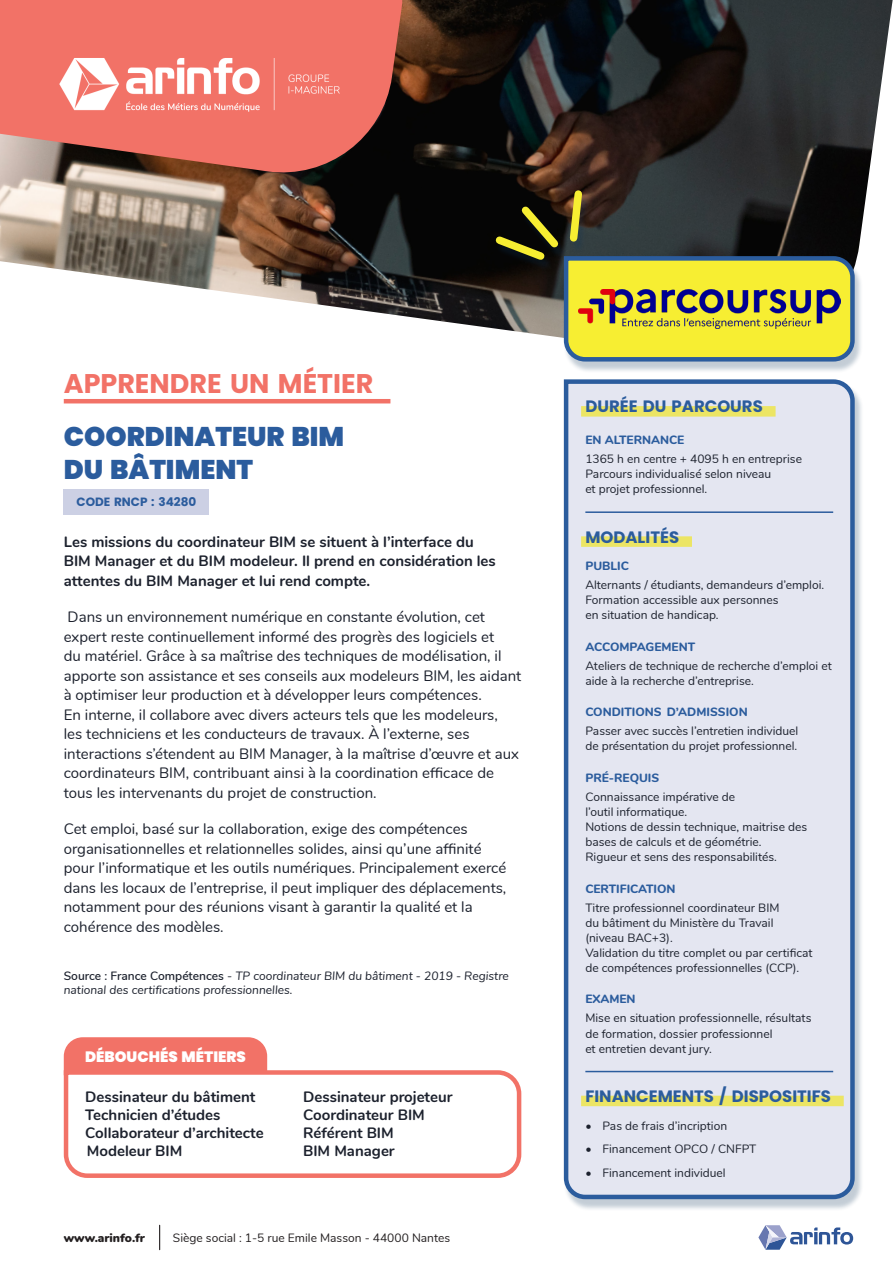
<style>
.page{position:relative;width:893px;height:1263px;background:#fff}
.page>*{position:absolute;margin:0;border:0;box-sizing:border-box;transform-origin:0 0}
.t1{font:900 27px/32.4px "Poppins";color:#2b5c9d}
.t2{font:700 27px "Poppins";color:#f27267}
.t3{font:700 16.5px "Poppins";color:#2b5c9d}
.Corps_de_texte{font:15px/19.5px "Nunito";color:#1c212d}
.Chapô{font:700 15px/19.5px "Nunito";color:#1c212d}
.Métiers{font:700 15px/18px "Nunito";color:#1c212d}
.t4{font:900 15px "Poppins";color:#fff}
.CDT{font:12px/15px "Nunito";color:#1c212d}
.Source_référence{font:italic 12px/14.4px "Nunito";color:#1c212d}
.CDT-2{font:800 12px "Nunito";color:#2b5c9d}
.Siège_social{font:12px "Nunito";color:#231f20}
.Code_RNCP{font:700 12px "Poppins";color:#2b5c9d}
.site_web{font:900 12px "Nunito";color:#231f20}
.s1{font-weight:600;font-style:normal}
</style>
<div class="page">
<img style="left:0;top:0;width:893px;height:328px">
<svg style="left:758px;top:1225px;width:95px;height:25px"></svg>
<hr style="left:64px;top:399px;width:326px;height:4px;background:#f27267">
<div style="left:64px;top:489px;width:145px;height:25px;background:#ccd0e4"></div>
<div style="left:563px;top:382px;width:301px;height:829px;background:#0d3459;opacity:.25"></div>
<div style="left:563px;top:379px;width:294px;height:822px;background:#e4e6f1"></div>
<div style="left:64px;top:1037px;width:203px;height:31px;background:#f27267"></div>
<svg style="left:63px;top:1068px;width:459px;height:110px"></svg>
<svg style="left:159px;top:1225px;width:1px;height:25px"></svg>
<svg style="left:0;top:0;width:410px;height:180px;background:#c9665b"></svg>
<img style="left:33px;top:54px;width:334px;height:62px">
<div style="left:563px;top:259px;width:301px;height:114px;background:#0d3459;opacity:.25"></div>
<svg style="left:490px;top:186px;width:367px;height:178px;background:#77783e"></svg>
<img style="left:579px;top:289px;width:261px;height:39px">
<h1 class="t2" style="left:64px;top:367px;width:311px">APPRENDRE UN MÉTIER</h1>
<h2 class="t1" style="left:64px;top:421px;width:282px">COORDINATEUR BIM<br>DU BÂTIMENT</h2>
<p class="Code_RNCP" style="left:77px;top:495px;width:121px">CODE RNCP : 34280</p>
<p class="Chapô" style="left:64px;top:531px;width:434px">Les missions du coordinateur BIM se situent à l’interface du<br>BIM Manager et du BIM modeleur. Il prend en considération les attentes du BIM Manager et lui rend compte.</p>
<p class="Corps_de_texte" style="left:64px;top:606px;width:459px">Dans un environnement numérique en constante évolution, cet expert reste continuellement informé des progrès des logiciels et<br>du matériel. Grâce à sa maîtrise des techniques de modélisation, il apporte son assistance et ses conseils aux modeleurs BIM, les aidant à optimiser leur production et à développer leurs compétences.<br>En interne, il collabore avec divers acteurs tels que les modeleurs,<br>les techniciens et les conducteurs de travaux. À l’externe, ses interactions s’étendent au BIM Manager, à la maîtrise d’œuvre et aux coordinateurs BIM, contribuant ainsi à la coordination efficace de tous les intervenants du projet de construction.</p>
<p class="Corps_de_texte" style="left:64px;top:818px;width:444px">Cet emploi, basé sur la collaboration, exige des compétences organisationnelles et relationnelles solides, ainsi qu’une affinité pour l’informatique et les outils numériques. Principalement exercé dans les locaux de l’entreprise, il peut impliquer des déplacements, notamment pour des réunions visant à garantir la qualité et la cohérence des modèles.</p>
<p class="Source_référence" style="left:64px;top:968px;width:447px"><span class="s1">Source : France Compétences</span> - TP coordinateur BIM du bâtiment - 2019 - Registre national des certifications professionnelles.</p>
<h1 class="t4" style="left:85px;top:1047px;width:162px">DÉBOUCHÉS MÉTIERS</h1>
<p class="Métiers" style="left:85px;top:1087px;width:172px">Dessinateur du bâtiment</p>
<p class="Métiers" style="left:85px;top:1105px;width:180px">Technicien d’études<br>Collaborateur d’architecte<br>Modeleur BIM</p>
<p class="Métiers" style="left:303px;top:1087px;width:151px">Dessinateur projeteur</p>
<p class="Métiers" style="left:303px;top:1105px;width:123px">Coordinateur BIM<br>Référent BIM<br>BIM Manager</p>
<p class="site_web" style="left:64px;top:1229px;width:83px">www.arinfo.fr</p>
<p class="Siège_social" style="left:173px;top:1229px;width:279px">Siège social : 1-5 rue Emile Masson - 44000 Nantes</p>
<h1 class="t3" style="left:585px;top:397px;width:179px">DURÉE DU PARCOURS</h1>
<p class="CDT-2" style="left:585px;top:431px;width:101px">EN ALTERNANCE</p>
<p class="CDT" style="left:585px;top:451px;width:218px">1365 h en centre + 4095 h en entreprise<br>Parcours individualisé selon niveau<br>et projet professionnel.</p>
<h1 class="t3" style="left:585px;top:527px;width:95px">MODALITÉS</h1>
<h2 class="CDT-2" style="left:585px;top:557px;width:45px">PUBLIC</h2>
<p class="CDT" style="left:585px;top:577px;width:240px">Alternants / étudiants, demandeurs d’emploi.<br>Formation accessible aux personnes<br>en situation de handicap.</p>
<h2 class="CDT-2" style="left:585px;top:637px;width:111px">ACCOMPAGEMENT</h2>
<p class="CDT" style="left:585px;top:657px;width:248px">Ateliers de technique de recherche d’emploi et aide à la recherche d’entreprise.</p>
<h2 class="CDT-2" style="left:585px;top:703px;width:164px">CONDITIONS D’ADMISSION</h2>
<p class="CDT" style="left:585px;top:723px;width:214px">Passer avec succès l’entretien individuel de présentation du projet professionnel.</p>
<h2 class="CDT-2" style="left:585px;top:769px;width:75px">PRÉ-REQUIS</h2>
<p class="CDT" style="left:585px;top:789px;width:223px">Connaissance impérative de<br>l’outil informatique.<br>Notions de dessin technique, maitrise des bases de calculs et de géométrie.<br>Rigueur et sens des responsabilités.</p>
<h2 class="CDT-2" style="left:585px;top:879px;width:92px">CERTIFICATION</h2>
<p class="CDT" style="left:585px;top:899px;width:229px">Titre professionnel coordinateur BIM<br>du bâtiment du Ministère du Travail (niveau BAC+3).<br>Validation du titre complet ou par certificat de compétences professionnelles (CCP).</p>
<h2 class="CDT-2" style="left:585px;top:990px;width:52px">EXAMEN</h2>
<p class="CDT" style="left:585px;top:1010px;width:228px">Mise en situation professionnelle, résultats de formation, dossier professionnel<br>et entretien devant jury.</p>
<h1 class="t3" style="left:585px;top:1087px;width:247px">FINANCEMENTS / DISPOSITIFS</h1>
<p class="CDT" style="left:585px;top:1117px;width:143px">• Pas de frais d’incription</p>
<p class="CDT" style="left:585px;top:1141px;width:173px">• Financement OPCO / CNFPT</p>
<p class="CDT" style="left:585px;top:1164px;width:142px">• Financement individuel</p>
</div>
